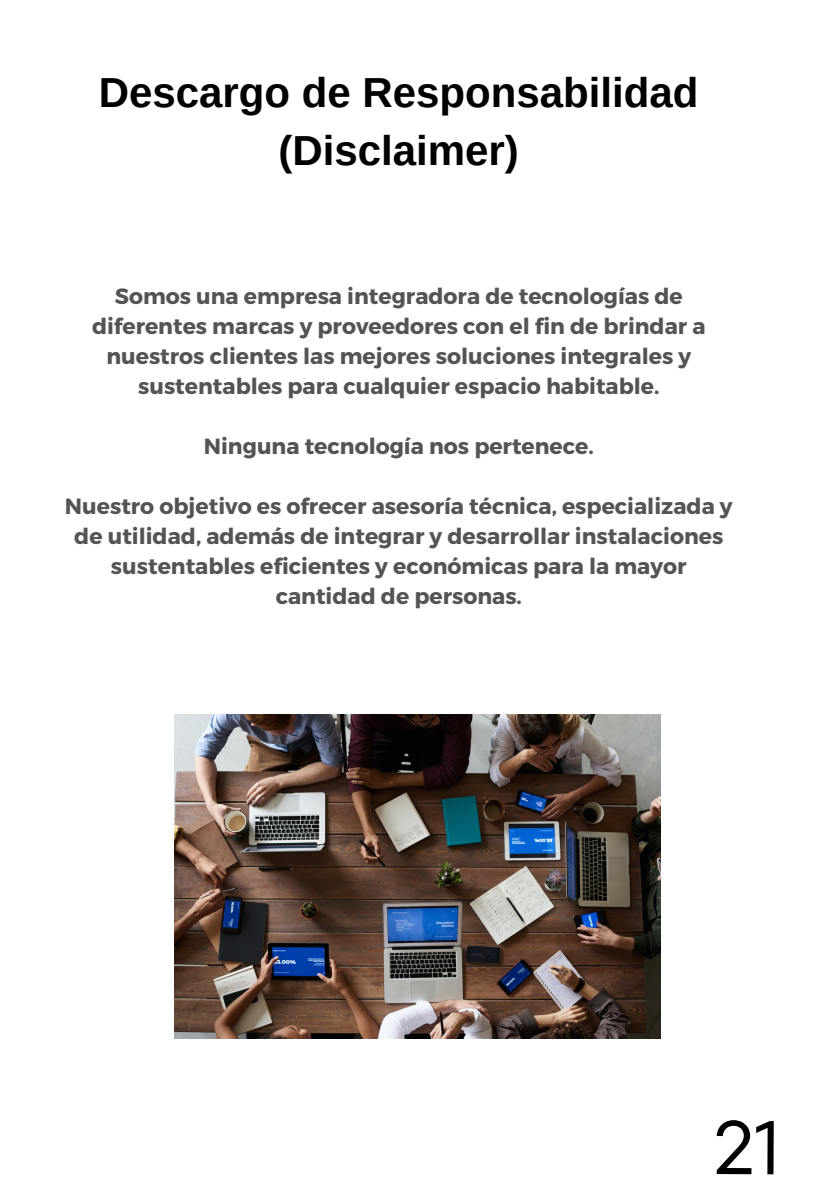
<style>
.page{position:relative;width:836px;height:1196px;background:#fff}
.page>*{position:absolute;margin:0;border:0;box-sizing:border-box;transform-origin:0 0}
.t1{font:76px "TT Fors";color:#000}
.t2{font:700 42px/58.4px "Arimo";color:#000;text-align:center}
.t3{font:700 22px/30px "Montserrat";color:#545454;text-align:center}
</style>
<div class="page">
<img style="left:174px;top:714px;width:486px;height:324px">
<p class="t2" style="left:99px;top:63px;width:601px">Descargo de Responsabilidad (Disclaimer)</p>
<p class="t3" style="left:92px;top:280px;width:615px">Somos una empresa integradora de tecnologías de diferentes marcas y proveedores con el fin de brindar a nuestros clientes las mejores soluciones integrales y sustentables para cualquier espacio habitable.</p>
<p class="t3" style="left:204px;top:430px;width:391px">Ninguna tecnología nos pertenece.</p>
<p class="t3" style="left:65px;top:490px;width:669px">Nuestro objetivo es ofrecer asesoría técnica, especializada y de utilidad, además de integrar y desarrollar instalaciones sustentables eficientes y económicas para la mayor cantidad de personas.</p>
<p class="t1" style="left:714px;top:1094px;width:69px">21</p>
</div>
